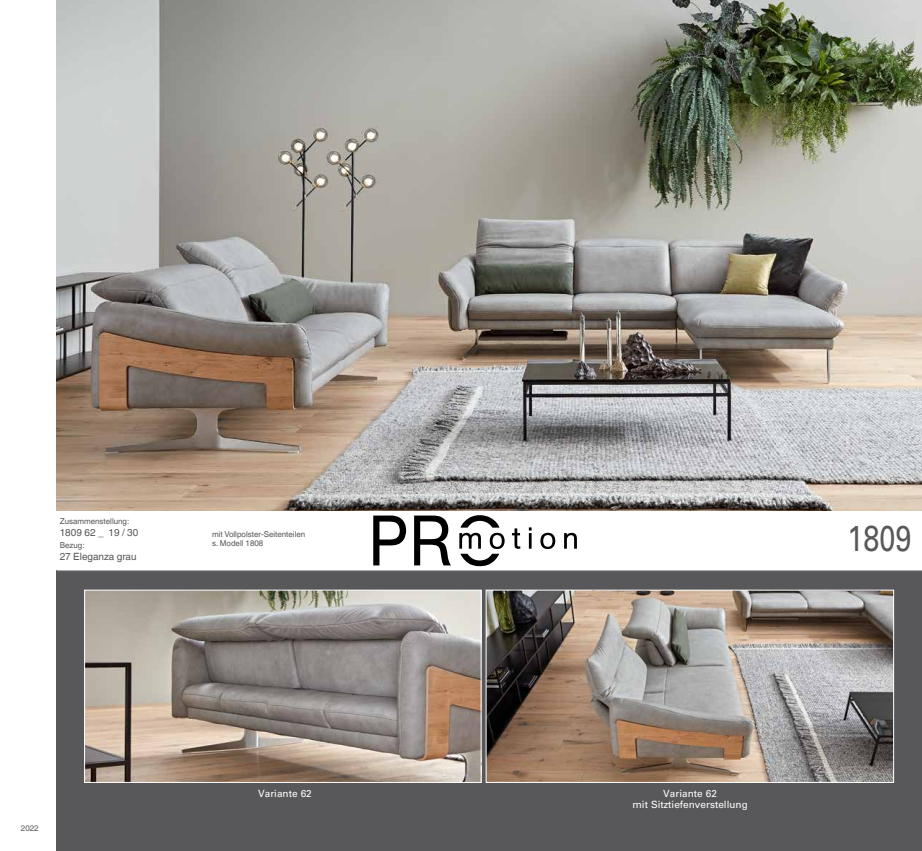
<style>
.page{position:relative;width:922px;height:851px;background:#fff}
.page>*{position:absolute;margin:0;border:0;box-sizing:border-box;transform-origin:0 0}
.t1{font:36px "Univers";color:#58585a;scale:.8 1}
.t2{font:10px/11px "Univers";color:#fff;text-align:center}
.t3{font:10px "Helvetica World";color:#58585a}
.t4{font:8px/9.6px "Helvetica World";color:#58585a}
</style>
<div class="page">
<div style="left:57px;top:570px;width:864px;height:280px;background:#58585a"></div>
<img style="left:57px;top:0;width:864px;height:510px">
<svg style="left:373px;top:515px;width:33px;height:50px"></svg>
<svg style="left:414px;top:515px;width:37px;height:50px"></svg>
<svg style="left:459px;top:515px;width:45px;height:51px"></svg>
<svg style="left:512px;top:528px;width:8px;height:20px"></svg>
<hr style="left:528px;top:533px;width:3px;height:15px;background:#000">
<svg style="left:540px;top:532px;width:15px;height:17px"></svg>
<svg style="left:564px;top:532px;width:13px;height:16px"></svg>
<hr style="left:57px;top:570px;width:864px;height:1px;background:#b1b3b4">
<img style="left:487px;top:591px;width:404px;height:189px">
<img style="left:86px;top:591px;width:393px;height:189px">
<div style="left:84px;top:589px;width:397px;height:193px;border:1px solid #fff"></div>
<p class="t4" style="left:60px;top:516px;width:71px">Zusammenstellung:</p>
<p class="t3" style="left:60px;top:527px;width:80px">1809 62 _ 19 / 30</p>
<p class="t4" style="left:60px;top:540px;width:26px">Bezug:</p>
<p class="t3" style="left:60px;top:551px;width:78px">27 Eleganza grau</p>
<p class="t4" style="left:212px;top:529px;width:95px">mit Vollpolster-Seitenteilen s. Modell 1808</p>
<p class="t4" style="left:21px;top:823px;width:19px">2022</p>
<p class="t2" style="left:258px;top:788px;width:55px">Variante 62</p>
<p class="t2" style="left:632px;top:788px;width:117px">Variante 62<br>mit Sitztiefenverstellung</p>
<h1 class="t1" style="left:847px;top:517px;width:82px">1809</h1>
</div>
